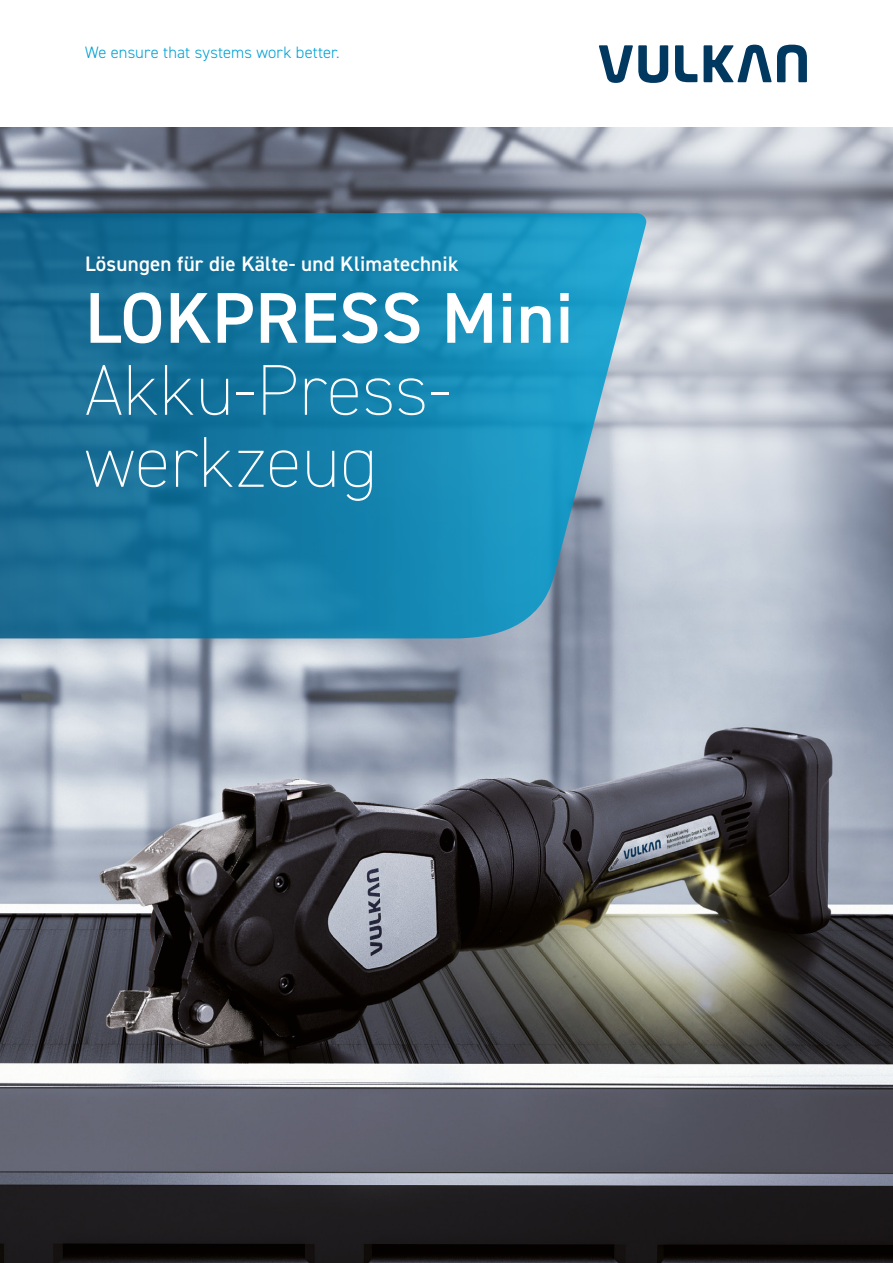
<style>
.page{position:relative;width:893px;height:1263px;background:#fff}
.page>*{position:absolute;margin:0;border:0;box-sizing:border-box;transform-origin:0 0}
.t1{font:200 72px/72px "DIN2014";letter-spacing:.01em;color:#fff}
.t2{font:600 72px "DIN2014";letter-spacing:.01em;color:#fff}
.t3{font:600 21px "DIN2014";letter-spacing:.01em;color:#fff}
.t4{font:300 16.5px "DIN2014";letter-spacing:.005em;color:#00a1d4}
</style>
<div class="page">
<img style="left:0;top:128px;width:893px;height:1135px">
<svg style="left:675px;top:45px;width:22px;height:37px"></svg>
<svg style="left:599px;top:45px;width:69px;height:38px"></svg>
<svg style="left:704px;top:45px;width:103px;height:37px"></svg>
<svg style="left:0;top:213px;width:646px;height:425px;background:#1f80a8"></svg>
<p class="t4" style="left:85px;top:42px;width:256px">We ensure that systems work better.</p>
<p class="t3" style="left:85px;top:250px;width:375px">Lösungen für die Kälte- und Klimatechnik</p>
<h1 class="t2" style="left:85px;top:270px;width:490px">LOKPRESS Mini</h1>
<h1 class="t1" style="left:85px;top:354px;width:367px">Akku-Press&shy;werkzeug</h1>
</div>
